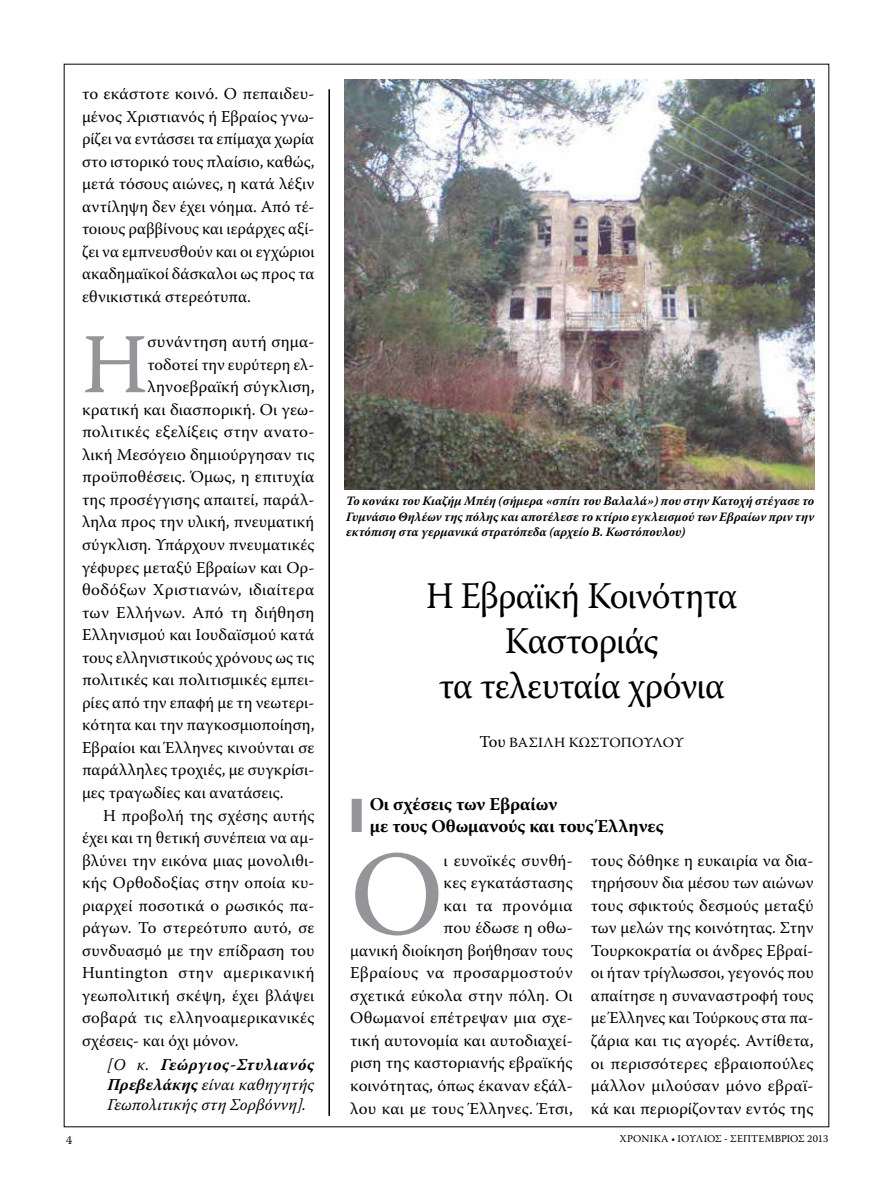
<style>
.page{position:relative;width:893px;height:1191px;background:#fff}
.page>*{position:absolute;margin:0;border:0;box-sizing:border-box;transform-origin:0 0}
.t1{font:119.1px "Warnock Pro";color:#939598}
.t2{font:84.9px "Warnock Pro";color:#939598}
.t3{font:37.5px/45px "Warnock Pro";letter-spacing:-.02em;color:#000;text-align:center;scale:.95 1}
.t4{font:700 18px/21.6px "Warnock Pro";letter-spacing:-.005em;color:#000}
.t5{font:16.5px/22.5px "Warnock Pro";letter-spacing:.01em;color:#000;text-align:justify}
.t6{font:italic 16.5px/19.8px "Warnock Pro";color:#000;text-align:justify}
.t7{font:16.5px "Warnock Pro";letter-spacing:.035em;color:#000}
.t8{font:14.1px "Warnock Pro";letter-spacing:.11em;color:#000;scale:1.04 1}
.t9{font:italic 700 12.75px/15.3px "Warnock Pro";color:#000;text-align:justify}
.t10{font:12px "Warnock Pro";color:#000}
.t11{font:10.5px "Warnock Pro";letter-spacing:.015em;color:#000}
.s1{font-weight:700}
.s2{font-size:16.5px}
</style>
<div class="page">
<hr style="left:329px;top:89px;width:1px;height:1026px;background:#000">
<img style="left:344px;top:79px;width:470px;height:410px">
<p class="t5" style="left:82px;top:82px;width:234px">το εκάστοτε κοινό. Ο πεπαιδευ&shy;μένος Χριστιανός ή Εβραίος γνω&shy;ρίζει να εντάσσει τα επίμαχα χωρία στο ιστορικό τους πλαίσιο, καθώς, μετά τόσους αιώνες, η κατά λέξιν αντίληψη δεν έχει νόημα. Από τέ&shy;τοιους ραββίνους και ιεράρχες αξί&shy;ζει να εμπνευσθούν και οι εγχώριοι ακαδημαϊκοί δάσκαλοι ως προς τα εθνικιστικά στερεότυπα.</p>
<h2 class="t2" style="left:82px;top:313px;width:62px">Η</h2>
<p class="t5" style="left:147px;top:330px;width:168px">συνάντηση αυτή σημα-</p>
<p class="t5" style="left:147px;top:353px;width:168px">τοδοτεί την ευρύτερη ελ-</p>
<p class="t5" style="left:147px;top:375px;width:168px">ληνοεβραϊκή σύγκλιση,</p>
<p class="t5" style="left:82px;top:398px;width:234px">κρατική και διασπορική. Οι γεω-</p>
<p class="t5" style="left:82px;top:420px;width:234px">πολιτικές εξελίξεις στην ανατο-</p>
<p class="t5" style="left:82px;top:443px;width:234px">λική Μεσόγειο δημιούργησαν τις</p>
<p class="t5" style="left:82px;top:465px;width:234px">προϋποθέσεις. Όμως, η επιτυχία</p>
<p class="t5" style="left:82px;top:488px;width:234px">της προσέγγισης απαιτεί, παράλ-</p>
<p class="t5" style="left:82px;top:510px;width:234px">ληλα προς την υλική, πνευματική</p>
<p class="t5" style="left:82px;top:533px;width:234px">σύγκλιση. Υπάρχουν πνευματικές</p>
<p class="t5" style="left:82px;top:555px;width:234px">γέφυρες μεταξύ Εβραίων και Ορ-</p>
<p class="t5" style="left:82px;top:578px;width:234px">θοδόξων Χριστιανών, ιδιαίτερα</p>
<p class="t5" style="left:82px;top:600px;width:234px">των Ελλήνων. Από τη διήθηση</p>
<p class="t5" style="left:82px;top:623px;width:234px">Ελληνισμού και Ιουδαϊσμού κατά</p>
<p class="t5" style="left:82px;top:646px;width:234px">τους ελληνιστικούς χρόνους ως τις</p>
<p class="t5" style="left:82px;top:668px;width:234px">πολιτικές και πολιτισμικές εμπει-</p>
<p class="t5" style="left:82px;top:691px;width:234px">ρίες από την επαφή με τη νεωτερι-</p>
<p class="t5" style="left:82px;top:713px;width:234px">κότητα και την παγκοσμιοποίηση,</p>
<p class="t5" style="left:82px;top:736px;width:234px">Εβραίοι και Έλληνες κινούνται σε</p>
<p class="t5" style="left:82px;top:758px;width:234px">παράλληλες τροχιές, με συγκρίσι-</p>
<p class="t5" style="left:82px;top:781px;width:203px">μες τραγωδίες και ανατάσεις.</p>
<p class="t5" style="left:103px;top:803px;width:213px">Η προβολή της σχέσης αυτής</p>
<p class="t5" style="left:82px;top:826px;width:234px">έχει και τη θετική συνέπεια να αμ-</p>
<p class="t5" style="left:82px;top:848px;width:234px">βλύνει την εικόνα μιας μονολιθι-</p>
<p class="t5" style="left:82px;top:871px;width:234px">κής Ορθοδοξίας στην οποία κυ-</p>
<p class="t5" style="left:82px;top:893px;width:234px">ριαρχεί ποσοτικά ο ρωσικός πα-</p>
<p class="t5" style="left:82px;top:916px;width:234px">ράγων. Το στερεότυπο αυτό, σε</p>
<p class="t5" style="left:82px;top:939px;width:234px">συνδυασμό με την επίδραση του</p>
<p class="t7" style="left:82px;top:963px;width:234px">Huntington στην αμερικανική</p>
<p class="t5" style="left:82px;top:984px;width:234px">γεωπολιτική σκέψη, έχει βλάψει</p>
<p class="t5" style="left:82px;top:1006px;width:234px">σοβαρά τις ελληνοαμερικανικές</p>
<p class="t5" style="left:82px;top:1029px;width:158px">σχέσεις- και όχι μόνον.</p>
<p class="t6" style="left:108px;top:1054px;width:208px">[Ο κ. <span class="s1">Γεώργιος-Στυλιανός Πρεβελάκης</span> είναι καθηγητής Γεωπολιτικής στη Σορβόννη].</p>
<p class="t9" style="left:346px;top:493px;width:470px">Το κονάκι του Κιαζήμ Μπέη (σήμερα «σπίτι του Βαλαλά») που στην Κατοχή στέγασε το Γυμνάσιο Θηλέων της πόλης και αποτέλεσε το κτίριο εγκλεισμού των Εβραίων πριν την εκτόπιση στα γερμανικά στρατόπεδα (αρχείο Β. Κωστόπουλου)</p>
<h3 class="t3" style="left:426px;top:572px;width:329px">Η Εβραϊκή Κοινότητα<br>Καστοριάς<br>τα τελευταία χρόνια</h3>
<p class="t8" style="left:479px;top:733px;width:195px"><span class="s2">Του</span> Βασίλη Κωστόπουλου</p>
<p class="t4" style="left:370px;top:793px;width:296px">Οι σχέσεις των Εβραίων<br>με τους Oθωμανούς και τους Έλληνες</p>
<h1 class="t1" style="left:350px;top:822px;width:85px">Ο</h1>
<p class="t5" style="left:350px;top:848px;width:224px;text-align:right">ι ευνοϊκές συνθή-<br>κες εγκατάστασης<br>και τα προνόμια<br>που έδωσε η οθω-<br>μανική διοίκηση βοήθησαν τους<br>Εβραίους να προσαρμοστούν σχετικά εύκολα στην πόλη. Οι<br>Οθωμανοί επέτρεψαν μια σχε&shy;τική αυτονομία και αυτοδιαχεί&shy;ριση της καστοριανής εβραϊκής κοινότητας, όπως έκαναν εξάλ&shy;λου και με τους Έλληνες. Έτσι,</p>
<p class="t5" style="left:591px;top:848px;width:224px">τους δόθηκε η ευκαιρία να δια&shy;τηρήσουν δια μέσου των αιώνων τους σφικτούς δεσμούς μεταξύ των μελών της κοινότητας. Στην Τουρκοκρατία οι άνδρες Εβραί&shy;οι ήταν τρίγλωσσοι, γεγονός που απαίτησε η συναναστροφή τους με Έλληνες και Τούρκους στα πα&shy;ζάρια και τις αγορές. Αντίθετα, οι περισσότερες εβραιοπούλες μάλλον μιλούσαν μόνο εβραϊ&shy;κά και περιορίζονταν εντός της</p>
<p class="t10" style="left:66px;top:1132px;width:8px">4</p>
<p class="t11" style="left:619px;top:1132px;width:210px">ΧΡΟΝΙΚΑ • ΙΟΥΛΙΟΣ - ΣΕΠΤΕΜΒΡΙΟΣ 2013</p>
</div>
